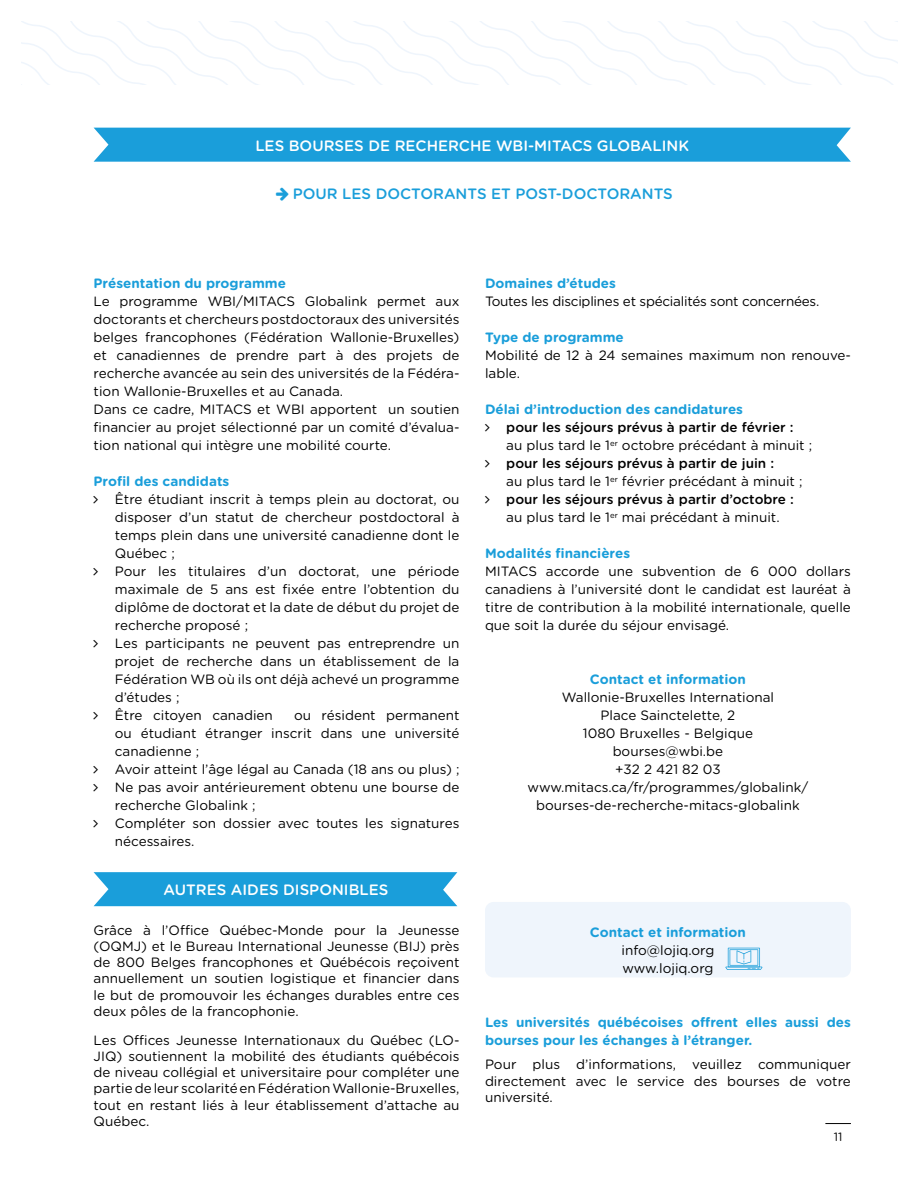
<style>
.page{position:relative;width:919px;height:1187px;background:#fff}
.page>*{position:absolute;margin:0;border:0;box-sizing:border-box;transform-origin:0 0}
.t1{font:500 15px "Gotham Rounded";color:#fff}
.t2{font:500 15px "Gotham Rounded";color:#1a9eda}
.t3{font:13.5px/18px "Gotham Rounded";color:#000;text-align:justify}
.t4{font:700 13.5px/18px "Gotham Rounded";color:#1a9eda}
.t5{font:500 13.5px "Gotham Rounded";color:#000}
.t6{font:13.5px "Gotham Rounded";letter-spacing:-.02em;color:#000}
.t7{font:12px "Gotham Rounded";color:#000}
</style>
<div class="page">
<div style="left:94px;top:128px;width:756px;height:34px;background:#1a9eda"></div>
<svg style="left:21px;top:21px;width:876px;height:63px"></svg>
<div style="left:485px;top:901px;width:365px;height:76px;background:#eff5fc;border-radius:9px"></div>
<svg style="left:725px;top:947px;width:37px;height:22px"></svg>
<svg style="left:94px;top:872px;width:363px;height:34px;background:#23a2db"></svg>
<svg style="left:825px;top:1123px;width:25px;height:1px"></svg>
<p class="t1" style="left:255px;top:136px;width:435px">LES BOURSES DE RECHERCHE WBI-MITACS GLOBALINK</p>
<p class="t2" style="left:293px;top:184px;width:381px">POUR LES DOCTORANTS ET POST-DOCTORANTS</p>
<p class="t4" style="left:94px;top:274px;width:194px">Présentation du programme</p>
<p class="t3" style="left:94px;top:292px;width:367px">Le programme WBI/MITACS Globalink permet aux doctorants et chercheurs postdoctoraux des universités belges francophones (Fédération Wallonie-Bruxelles) et canadiennes de prendre part à des projets de recherche avancée au sein des universités de la Fédéra&shy;tion Wallonie-Bruxelles et au Canada.</p>
<p class="t3" style="left:94px;top:400px;width:367px">Dans ce cadre, MITACS et WBI apportent un soutien financier au projet sélectionné par un comité d’évalua&shy;tion national qui intègre une mobilité courte.</p>
<p class="t4" style="left:94px;top:472px;width:137px">Profil des candidats</p>
<p class="t3" style="left:115px;top:490px;width:346px">Être étudiant inscrit à temps plein au doctorat, ou disposer d’un statut de chercheur postdoctoral à temps plein dans une université canadienne dont le Québec ;</p>
<p class="t3" style="left:115px;top:562px;width:346px">Pour les titulaires d’un doctorat, une période maximale de 5 ans est fixée entre l’obtention du diplôme de doctorat et la date de début du projet de recherche proposé ;</p>
<p class="t3" style="left:115px;top:634px;width:346px">Les participants ne peuvent pas entreprendre un projet de recherche dans un établissement de la Fédération WB où ils ont déjà achevé un programme d’études ;</p>
<p class="t3" style="left:115px;top:706px;width:159px">Être citoyen canadien</p>
<p class="t3" style="left:115px;top:706px;width:346px;text-indent:179px">ou résident permanent ou étudiant étranger inscrit dans une université canadienne ;</p>
<p class="t3" style="left:115px;top:760px;width:346px">Avoir atteint l’âge légal au Canada (18 ans ou plus) ;</p>
<p class="t3" style="left:115px;top:778px;width:346px">Ne pas avoir antérieurement obtenu une bourse de recherche Globalink ;</p>
<p class="t3" style="left:115px;top:814px;width:346px">Compléter son dossier avec toutes les signatures nécessaires.</p>
<p class="t1" style="left:163px;top:880px;width:226px">AUTRES AIDES DISPONIBLES</p>
<p class="t3" style="left:94px;top:921px;width:367px;line-height:16.2px">Grâce à l’Office Québec-Monde pour la Jeunesse (OQMJ) et le Bureau International Jeunesse (BIJ) près de 800 Belges francophones et Québécois reçoivent annuellement un soutien logistique et financier dans le but de promouvoir les échanges durables entre ces deux pôles de la francophonie.</p>
<p class="t3" style="left:94px;top:1031px;width:367px;line-height:16.2px">Les Offices Jeunesse Internationaux du Québec (LO-JIQ) soutiennent la mobilité des étudiants québécois de niveau collégial et universitaire pour compléter une partie de leur scolarité en Fédération Wallonie-Bruxelles, tout en restant liés à leur établissement d’attache au Québec.</p>
<p class="t4" style="left:485px;top:274px;width:132px">Domaines d’études</p>
<p class="t6" style="left:485px;top:293px;width:336px">Toutes les disciplines et spécialités sont concernées.</p>
<p class="t4" style="left:485px;top:328px;width:140px">Type de programme</p>
<p class="t3" style="left:485px;top:346px;width:367px">Mobilité de 12 à 24 semaines maximum non renouve&shy;lable.</p>
<p class="t4" style="left:485px;top:400px;width:259px">Délai d’introduction des candidatures</p>
<p class="t5" style="left:506px;top:419px;width:289px">pour les séjours prévus à partir de février :</p>
<p class="t3" style="left:506px;top:436px;width:307px">au plus tard le 1<sup>er</sup> octobre précédant à minuit ;</p>
<p class="t5" style="left:506px;top:455px;width:269px">pour les séjours prévus à partir de juin :</p>
<p class="t3" style="left:506px;top:472px;width:298px">au plus tard le 1<sup>er</sup> février précédant à minuit ;</p>
<p class="t5" style="left:506px;top:491px;width:289px">pour les séjours prévus à partir d’octobre :</p>
<p class="t3" style="left:506px;top:508px;width:275px">au plus tard le 1<sup>er</sup> mai précédant à minuit.</p>
<p class="t4" style="left:485px;top:544px;width:147px">Modalités financières</p>
<p class="t3" style="left:485px;top:562px;width:367px">MITACS accorde une subvention de 6 000 dollars canadiens à l’université dont le candidat est lauréat à titre de contribution à la mobilité internationale, quelle que soit la durée du séjour envisagé.</p>
<p class="t4" style="left:590px;top:670px;width:158px">Contact et information</p>
<p class="t3" style="left:561px;top:688px;width:214px">Wallonie-Bruxelles International</p>
<p class="t3" style="left:600px;top:706px;width:136px">Place Sainctelette, 2</p>
<p class="t3" style="left:583px;top:724px;width:172px">1080 Bruxelles - Belgique</p>
<p class="t3" style="left:612px;top:742px;width:112px">bourses@wbi.be</p>
<p class="t3" style="left:615px;top:760px;width:107px">+32 2 421 82 03</p>
<p class="t3" style="left:527px;top:778px;width:282px;text-align:center">www.mitacs.ca/fr/programmes/globalink/ bourses-de-recherche-mitacs-globalink</p>
<p class="t4" style="left:590px;top:922px;width:158px">Contact et information</p>
<p class="t3" style="left:621px;top:940px;width:94px">info@lojiq.org</p>
<p class="t3" style="left:622px;top:958px;width:93px">www.lojiq.org</p>
<p class="t4" style="left:485px;top:1012px;width:367px">Les universités québécoises offrent elles aussi des bourses pour les échanges à l’étranger.</p>
<p class="t3" style="left:485px;top:1056px;width:367px;line-height:16.2px">Pour plus d’informations, veuillez communiquer directement avec le service des bourses de votre université.</p>
<p class="t7" style="left:833px;top:1129px;width:10px">11</p>
</div>
